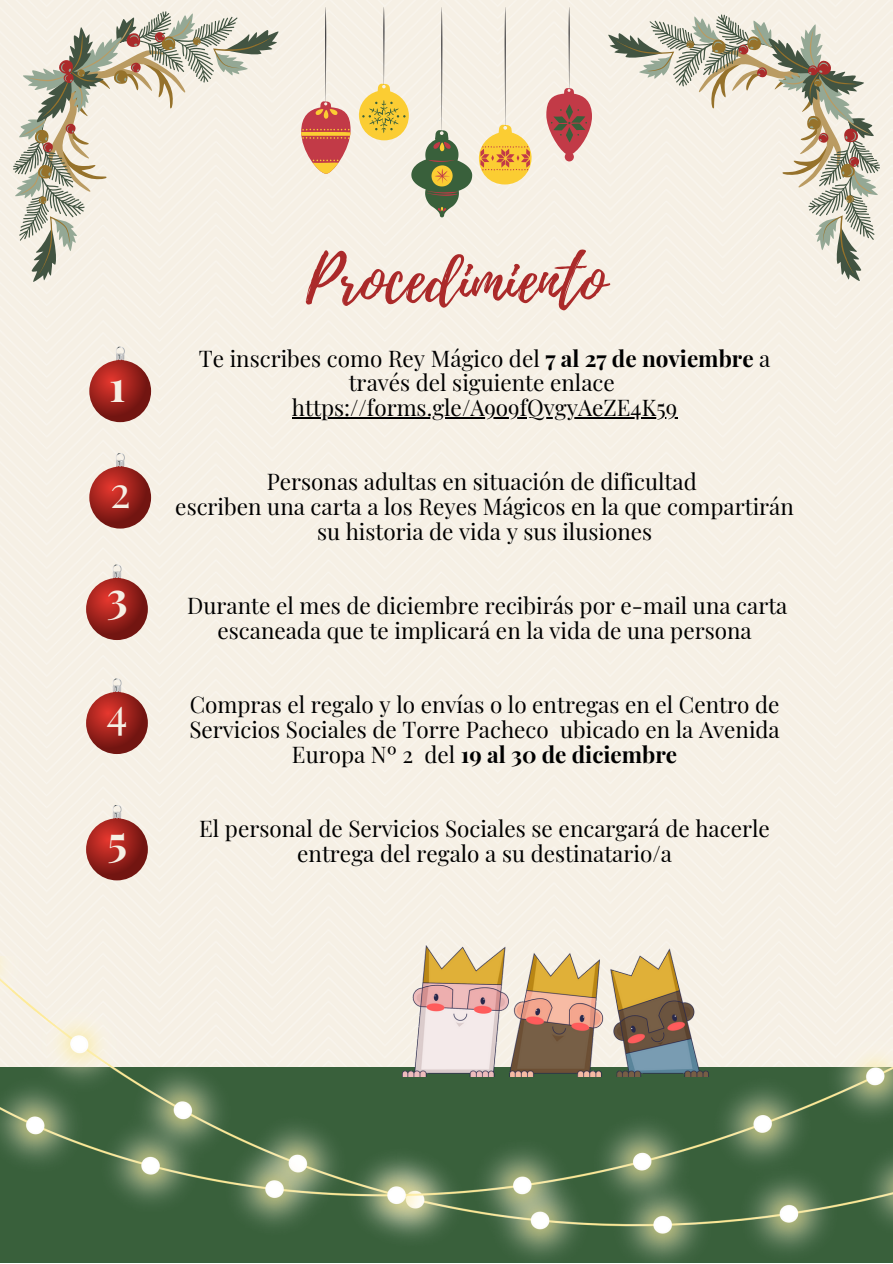
<style>
.page{position:relative;width:893px;height:1264px;background:#fff}
.page>*{position:absolute;margin:0;border:0;box-sizing:border-box;transform-origin:0 0}
.t1{font:64.5px "Playlist Script";color:#ab2a2a}
.t2{font:42.9px "Playfair Display";color:#f6f0e5}
.t3{font:700 42.9px "Playfair Display SC";color:#f6f0e5}
.t4{font:42.9px "Playfair Display SC";color:#f6f0e5}
.t5{font:22.5px/24.8px "Playfair Display";color:#000;text-align:center}
.s1{font-weight:700}
</style>
<div class="page">
<div style="left:0;top:0;width:892px;height:956px;background:#f6f0e5"></div>
<svg style="left:301px;top:7px;width:49px;height:168px;background:#e8c0b2"></svg>
<svg style="left:546px;top:7px;width:46px;height:154px;background:#ddb8b2"></svg>
<svg style="left:358px;top:7px;width:114px;height:210px;background:#e1dbc1"></svg>
<svg style="left:479px;top:7px;width:53px;height:177px;background:#f3e0ba"></svg>
<div style="left:13px;top:11px;width:266px;height:271px;background:#f6f0e5"></div>
<svg style="left:15px;top:13px;width:233px;height:238px;background:#e0ddd2"></svg>
<svg style="left:34px;top:34px;width:238px;height:241px;background:#e8e5d9"></svg>
<svg style="left:20px;top:18px;width:180px;height:185px;background:#d5cebe"></svg>
<div style="left:607px;top:15px;width:272px;height:266px;background:#f6f0e5"></div>
<svg style="left:639px;top:16px;width:239px;height:234px;background:#e0ddd2"></svg>
<svg style="left:615px;top:36px;width:242px;height:238px;background:#e9e5d9"></svg>
<svg style="left:687px;top:21px;width:185px;height:181px;background:#d4cebd"></svg>
<img style="left:403px;top:945px;width:305px;height:11px">
<img style="left:0;top:956px;width:892px;height:306px">
<hr style="left:292px;top:417px;width:385px;height:1px;background:#000">
<svg style="left:89px;top:347px;width:62px;height:75px;background:#ba6962"></svg>
<svg style="left:89px;top:453px;width:62px;height:75px;background:#ba6a62"></svg>
<svg style="left:86px;top:564px;width:62px;height:76px;background:#bb6b64"></svg>
<svg style="left:86px;top:678px;width:62px;height:76px;background:#bb6b64"></svg>
<svg style="left:86px;top:805px;width:62px;height:75px;background:#ba6a62"></svg>
<h2 class="t3" style="left:109px;top:355px;width:18px">1</h2>
<h2 class="t4" style="left:110px;top:461px;width:22px">2</h2>
<h2 class="t3" style="left:107px;top:567px;width:22px">3</h2>
<h2 class="t2" style="left:107px;top:682px;width:23px">4</h2>
<h2 class="t2" style="left:107px;top:829px;width:31px">4<sup>5</sup></h2>
<h1 class="t1" style="left:306px;top:234px;width:301px">Procedimiento</h1>
<p class="t5" style="left:199px;top:345px;width:573px">Te inscribes como Rey Mágico del <span class="s1">7 al 27 de noviembre</span> a través del siguiente enlace https://forms.gle/A9o9fQvgyAeZE4K59</p>
<p class="t5" style="left:175px;top:468px;width:620px">Personas adultas en situación de dificultad<br>escriben una carta a los Reyes Mágicos en la que compartirán su historia de vida y sus ilusiones</p>
<p class="t5" style="left:187px;top:592px;width:601px">Durante el mes de diciembre recibirás por e-mail una carta escaneada que te implicará en la vida de una persona</p>
<p class="t5" style="left:189px;top:691px;width:592px">Compras el regalo y lo envías o lo entregas en el Centro de<br>Servicios Sociales de Torre Pacheco ubicado en la Avenida<br>Europa Nº 2 del <span class="s1">19 al 30 de diciembre</span></p>
<p class="t5" style="left:199px;top:815px;width:572px">El personal de Servicios Sociales se encargará de hacerle entrega del regalo a su destinatario/a</p>
</div>
